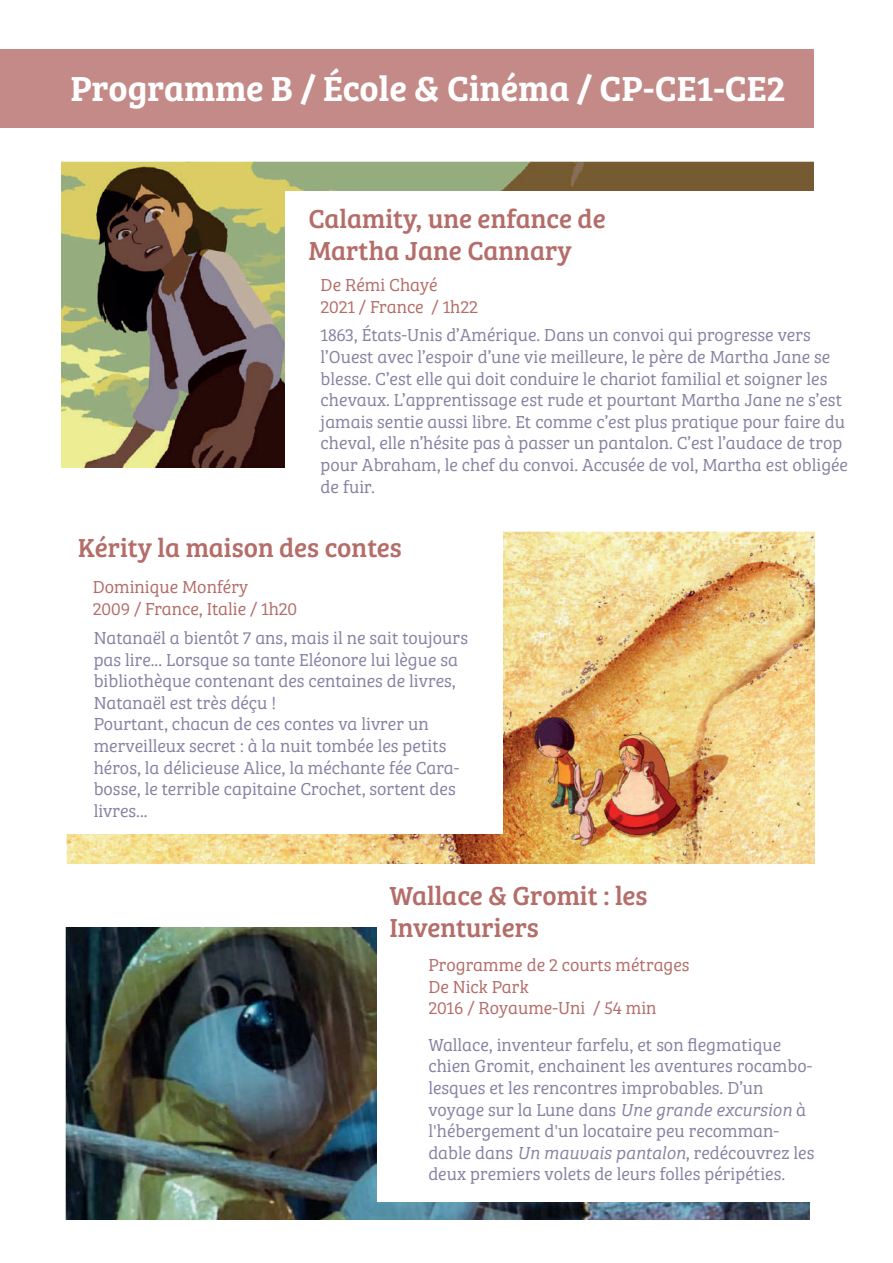
<style>
.page{position:relative;width:893px;height:1263px;background:#fff}
.page>*{position:absolute;margin:0;border:0;box-sizing:border-box;transform-origin:0 0}
.t1{font:36px "Bree Serif Sb";color:#fff}
.t2{font:27px/32.4px "Bree Serif";color:#b46d69}
.t3{font:18px/21.6px "Bree Serif Lt";color:#8882a3}
.t4{font:18px/21.6px "Bree Serif Lt";color:#b46d69}
.s1{font-style:italic}
</style>
<div class="page">
<div style="left:0;top:49px;width:813px;height:78px;background:#c38a87"></div>
<img style="left:61px;top:161px;width:752px;height:307px">
<div style="left:285px;top:191px;width:580px;height:313px;background:#fff"></div>
<img style="left:66px;top:532px;width:748px;height:331px">
<div style="left:46px;top:520px;width:456px;height:314px;background:#fff"></div>
<img style="left:66px;top:927px;width:743px;height:293px">
<div style="left:377px;top:873px;width:468px;height:329px;background:#fff"></div>
<h1 class="t1" style="left:70px;top:61px;width:716px">Programme B / École &amp; Cinéma / CP-CE1-CE2</h1>
<h2 class="t2" style="left:308px;top:201px;width:299px">Calamity, une enfance de<br>Martha Jane Cannary</h2>
<p class="t4" style="left:321px;top:273px;width:159px">De Rémi Chayé<br>2021 / France / 1h22</p>
<p class="t3" style="left:321px;top:323px;width:529px">1863, États-Unis d’Amérique. Dans un convoi qui progresse vers l’Ouest avec l’espoir d’une vie meilleure, le père de Martha Jane se blesse. C’est elle qui doit conduire le chariot familial et soigner les chevaux. L’apprentissage est rude et pourtant Martha Jane ne s’est jamais sentie aussi libre. Et comme c’est plus pratique pour faire du cheval, elle n’hésite pas à passer un pantalon. C’est l’audace de trop pour Abraham, le chef du convoi. Accusée de vol, Martha est obligée de fuir.</p>
<h2 class="t2" style="left:78px;top:530px;width:326px">Kérity la maison des contes</h2>
<p class="t4" style="left:93px;top:576px;width:206px">Dominique Monféry<br>2009 / France, Italie / 1h20</p>
<p class="t3" style="left:94px;top:626px;width:376px">Natanaël a bientôt 7 ans, mais il ne sait toujours pas lire... Lorsque sa tante Eléonore lui lègue sa bibliothèque contenant des centaines de livres, Natanaël est très déçu !<br>Pourtant, chacun de ces contes va livrer un merveilleux secret : à la nuit tombée les petits héros, la délicieuse Alice, la méchante fée Cara&shy;bosse, le terrible capitaine Crochet, sortent des livres...</p>
<h2 class="t2" style="left:389px;top:878px;width:260px">Wallace &amp; Gromit : les<br>Inventuriers</h2>
<p class="t4" style="left:428px;top:953px;width:263px">Programme de 2 courts métrages<br>De Nick Park<br>2016 / Royaume-Uni / 54 min</p>
<p class="t3" style="left:428px;top:1033px;width:387px">Wallace, inventeur farfelu, et son flegmatique chien Gromit, enchainent les aventures rocambo&shy;lesques et les rencontres improbables. D’un voyage sur la Lune dans <span class="s1">Une grande excursion</span> à l'hébergement d'un locataire peu recomman&shy;dable dans <span class="s1">Un mauvais pantalon</span>, redécouvrez les deux premiers volets de leurs folles péripéties.</p>
</div>
